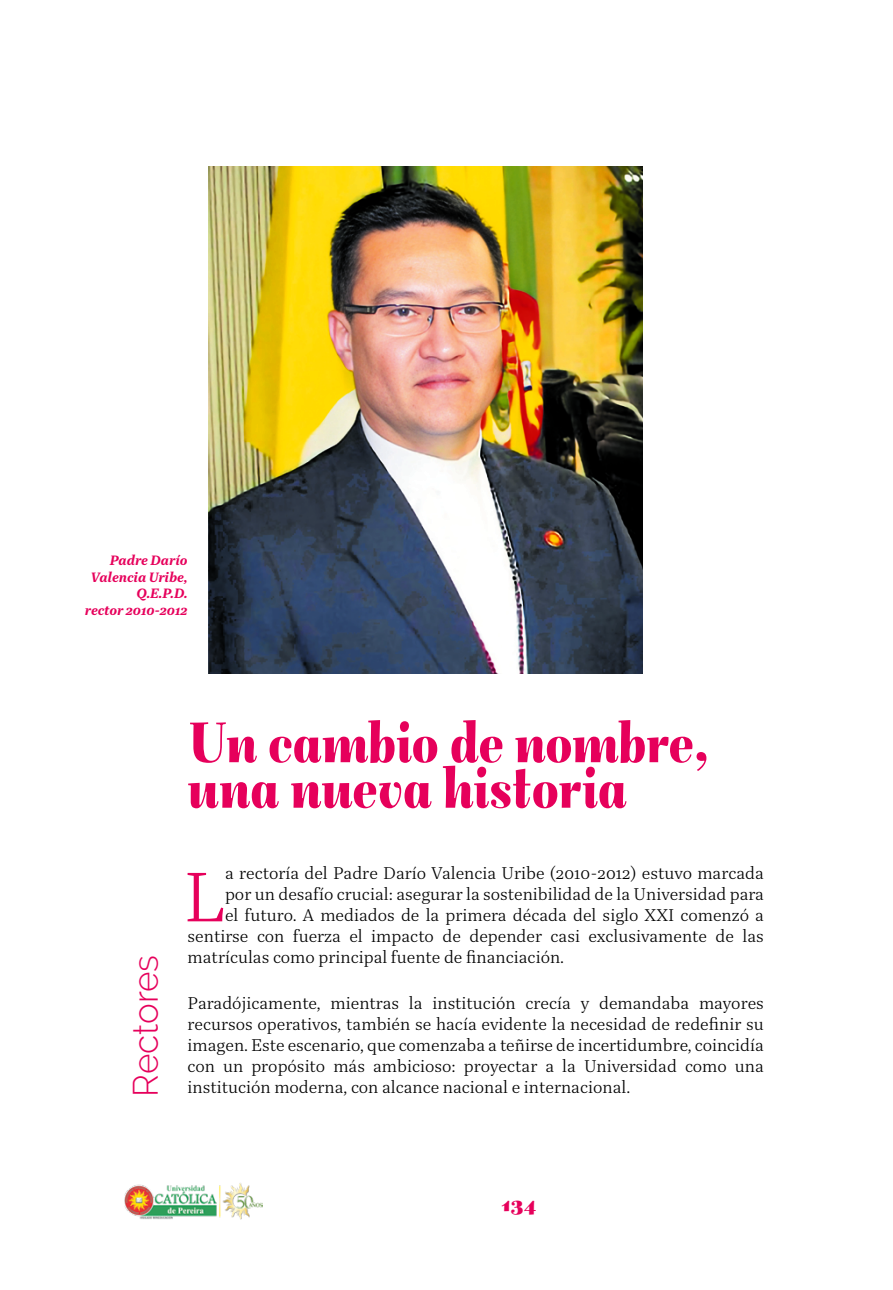
<style>
.page{position:relative;width:893px;height:1290px;background:#fff}
.page>*{position:absolute;margin:0;border:0;box-sizing:border-box;transform-origin:0 0}
.t1{font:300 71.92px "Quinn Text";color:#e6005b}
.t2{font:63px/45.5px "Mon Nicolette Variable Petite";letter-spacing:-.005em;color:#e6005b}
.t3{font:300 35px "Raleway";color:#e6005b}
.t4{font:24.5px "Mon Nicolette Variable Petite";color:#e6005b}
.t5{font:300 17.5px/21px "Quinn Text";color:#000;text-align:justify}
.t6{font:italic 700 14px/16.8px "Quinn Text";color:#e6005b;text-align:right}
</style>
<div class="page">
<img style="left:124px;top:1183px;width:138px;height:36px">
<img style="left:209px;top:166px;width:434px;height:507px">
<p class="t6" style="left:85px;top:551px;width:104px">Padre Darío<br>Valencia Uribe,<br>Q.E.P.D.<br>rector 2010-2012</p>
<h3 class="t3" style="left:125px;top:1096px;width:143px;rotate:-90deg">Rectores</h3>
<h2 class="t2" style="left:188px;top:715px;width:523px">Un cambio de nombre, una nueva historia</h2>
<h1 class="t1" style="left:183px;top:850px;width:43px">L</h1>
<p class="t5" style="left:225px;top:862px;width:540px">a rectoría del Padre Darío Valencia Uribe (2010-2012) estuvo marcada</p>
<p class="t5" style="left:225px;top:883px;width:540px">por un desafío crucial: asegurar la sostenibilidad de la Universidad para</p>
<p class="t5" style="left:225px;top:904px;width:540px">el futuro. A mediados de la primera década del siglo XXI comenzó a</p>
<p class="t5" style="left:188px;top:925px;width:578px">sentirse con fuerza el impacto de depender casi exclusivamente de las</p>
<p class="t5" style="left:188px;top:946px;width:378px">matrículas como principal fuente de financiación.</p>
<p class="t5" style="left:188px;top:992px;width:578px">Paradójicamente, mientras la institución crecía y demandaba mayores recursos operativos, también se hacía evidente la necesidad de redefinir su imagen. Este escenario, que comenzaba a teñirse de incertidumbre, coincidía con un propósito más ambicioso: proyectar a la Universidad como una institución moderna, con alcance nacional e internacional.</p>
<h3 class="t4" style="left:501px;top:1186px;width:37px">134</h3>
</div>
